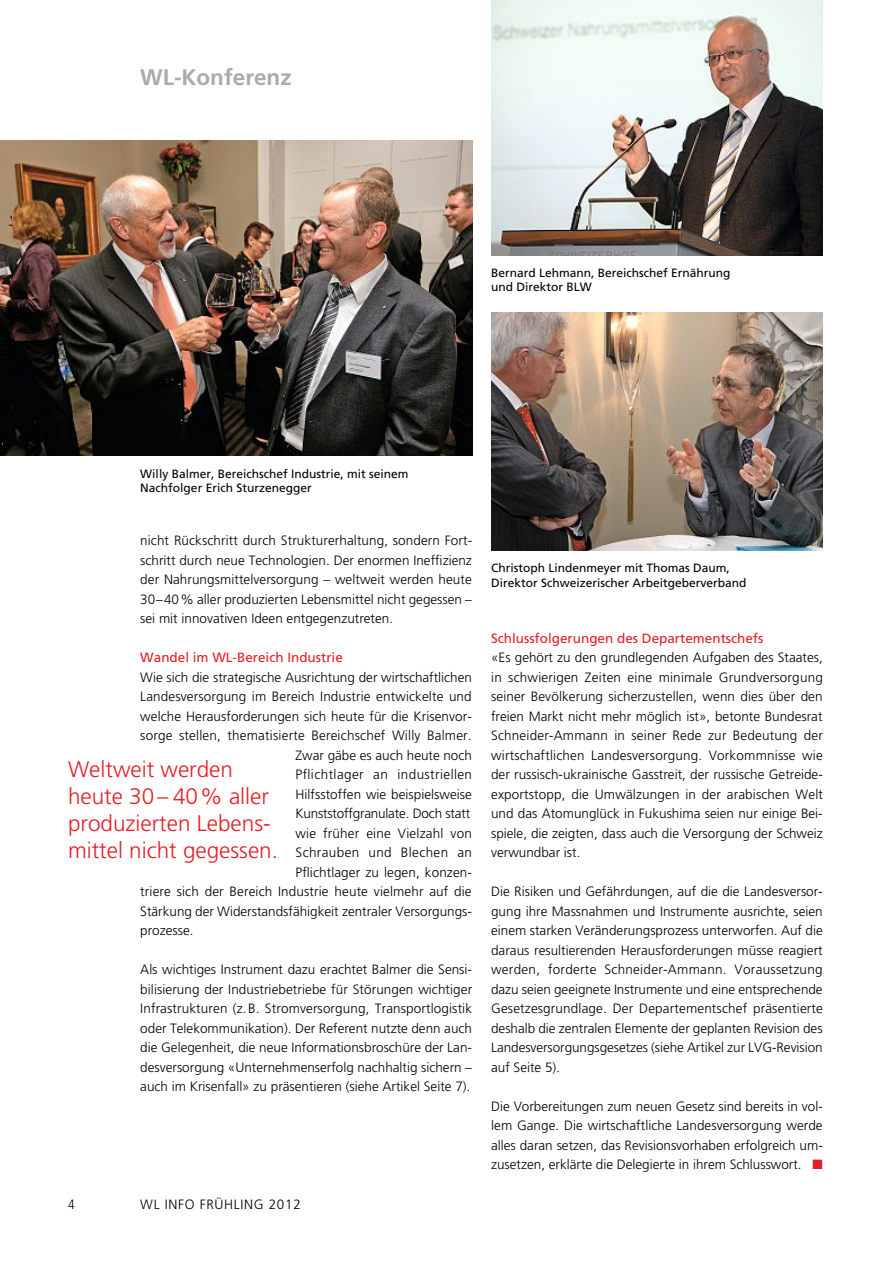
<style>
.page{position:relative;width:893px;height:1263px;background:#fff}
.page>*{position:absolute;margin:0;border:0;box-sizing:border-box;transform-origin:0 0}
.t1{font:300 22.5px/27px "Frutiger";color:#e31f25}
.t2{font:700 22.5px "Frutiger";color:#ababab}
.t3{font:300 13.5px/19.5px "Frutiger";color:#000;text-align:justify}
.t4{font:13.5px "Frutiger";color:#e31f25}
.t5{font:300 13.5px "Frutiger";letter-spacing:.03em;color:#000}
.t6{font:300 13.5px "Frutiger";letter-spacing:.05em;color:#000}
.t7{font:300 condensed 13.5px "Frutiger";color:#000}
.t8{font:12px/14.4px "Frutiger";color:#000}
.s1{color:#e31f25}
</style>
<div class="page">
<img style="left:0;top:140px;width:472px;height:315px">
<img style="left:491px;top:313px;width:332px;height:238px">
<img style="left:491px;top:0;width:332px;height:255px">
<h1 class="t2" style="left:140px;top:64px;width:153px">WL-Konferenz</h1>
<p class="t8" style="left:491px;top:266px;width:241px">Bernard Lehmann, Bereichschef Ernährung und Direktor BLW</p>
<p class="t8" style="left:140px;top:467px;width:270px">Willy Balmer, Bereichschef Industrie, mit seinem<br>Nachfolger Erich Sturzenegger</p>
<p class="t3" style="left:140px;top:531px;width:333px">nicht Rückschritt durch Strukturerhaltung, sondern Fort&shy;schritt durch neue Technologien. Der enormen Ineffizienz der Nahrungsmittelversorgung – weltweit werden heute 30–40% aller produzierten Lebensmittel nicht gegessen – sei mit innovativen Ideen entgegenzutreten.</p>
<p class="t4" style="left:140px;top:649px;width:204px">Wandel im WL-Bereich Industrie</p>
<p class="t3" style="left:140px;top:667px;width:333px">Wie sich die strategische Ausrichtung der wirtschaftlichen</p>
<p class="t3" style="left:140px;top:687px;width:333px">Landesversorgung im Bereich Industrie entwickelte und</p>
<p class="t3" style="left:140px;top:706px;width:333px">welche Herausforderungen sich heute für die Krisenvor-</p>
<p class="t3" style="left:140px;top:726px;width:333px">sorge stellen, thematisierte Bereichschef Willy Balmer.</p>
<p class="t3" style="left:296px;top:745px;width:178px">Zwar gäbe es auch heute noch</p>
<p class="t5" style="left:296px;top:766px;width:178px">Pflichtlager an industriellen</p>
<p class="t3" style="left:296px;top:784px;width:178px">Hilfsstoffen wie beispielsweise</p>
<p class="t3" style="left:296px;top:804px;width:176px">Kunststoffgranulate. Doch statt</p>
<p class="t3" style="left:296px;top:823px;width:178px">wie früher eine Vielzahl von</p>
<p class="t5" style="left:296px;top:844px;width:178px">Schrauben und Blechen an</p>
<p class="t3" style="left:296px;top:862px;width:178px">Pflichtlager zu legen, konzen-</p>
<p class="t3" style="left:140px;top:882px;width:333px">triere sich der Bereich Industrie heute vielmehr auf die</p>
<p class="t3" style="left:140px;top:901px;width:333px">Stärkung der Widerstandsfähigkeit zentraler Versorgungs-</p>
<p class="t3" style="left:140px;top:921px;width:55px">prozesse.</p>
<p class="t3" style="left:140px;top:960px;width:333px">Als wichtiges Instrument dazu erachtet Balmer die Sensi&shy;bilisierung der Industriebetriebe für Störungen wichtiger Infrastrukturen (z.B. Stromversorgung, Transportlogistik oder Telekommunikation). Der Referent nutzte denn auch die Gelegenheit, die neue Informationsbroschüre der Lan&shy;desversorgung «Unternehmenserfolg nachhaltig sichern – auch im Krisenfall» zu präsentieren (siehe Artikel Seite 7).</p>
<h1 class="t1" style="left:68px;top:756px;width:212px">Weltweit werden heute 30– 40% aller produzierten Lebens&shy;mittel nicht gegessen.</h1>
<p class="t7" style="left:68px;top:1197px;width:8px">4</p>
<p class="t6" style="left:140px;top:1197px;width:162px">WL INFO FRÜHLING 2012</p>
<p class="t8" style="left:491px;top:561px;width:257px">Christoph Lindenmeyer mit Thomas Daum,<br>Direktor Schweizerischer Arbeitgeberverband</p>
<p class="t4" style="left:491px;top:630px;width:274px">Schlussfolgerungen des Departementschefs</p>
<p class="t3" style="left:491px;top:648px;width:333px">«Es gehört zu den grundlegenden Aufgaben des Staates, in schwierigen Zeiten eine minimale Grundversorgung seiner Bevölkerung sicherzustellen, wenn dies über den freien Markt nicht mehr möglich ist», betonte Bundesrat Schneider-Ammann in seiner Rede zur Bedeutung der wirtschaftlichen Landesversorgung. Vorkommnisse wie der russisch-ukrainische Gasstreit, der russische Getreide&shy;exportstopp, die Umwälzungen in der arabischen Welt und das Atomunglück in Fukushima seien nur einige Bei&shy;spiele, die zeigten, dass auch die Versorgung der Schweiz verwundbar ist.</p>
<p class="t3" style="left:491px;top:882px;width:333px">Die Risiken und Gefährdungen, auf die die Landesversor&shy;gung ihre Massnahmen und Instrumente ausrichte, seien einem starken Veränderungsprozess unterworfen. Auf die daraus resultierenden Herausforderungen müsse reagiert werden, forderte Schneider-Ammann. Voraussetzung dazu seien geeignete Instrumente und eine entsprechende Gesetzesgrundlage. Der Departementschef präsentierte deshalb die zentralen Elemente der geplanten Revision des Landesversorgungsgesetzes (siehe Artikel zur LVG-Revision auf Seite 5).</p>
<p class="t3" style="left:491px;top:1096px;width:333px">Die Vorbereitungen zum neuen Gesetz sind bereits in vol&shy;lem Gange. Die wirtschaftliche Landesversorgung werde alles daran setzen, das Revisionsvorhaben erfolgreich um&shy;zusetzen, erklärte die Delegierte in ihrem Schlusswort. <span class="s1">■</span></p>
</div>
